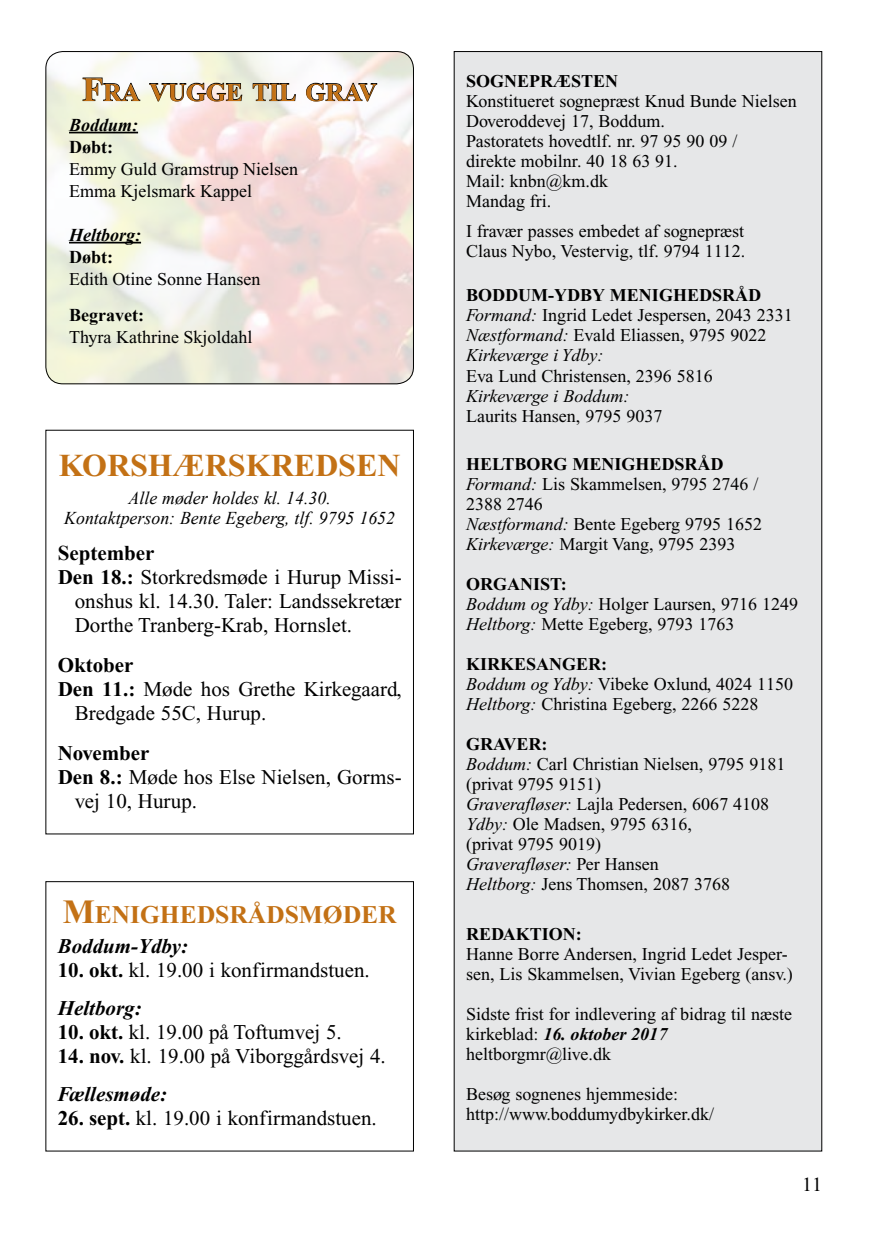
<style>
.page{position:relative;width:879px;height:1248px;background:#fff}
.page>*{position:absolute;margin:0;border:0;box-sizing:border-box;transform-origin:0 0}
.t1{font:700 32px "Times New Roman PS Std";color:#c37115}
.t2{font:700 25.6px "Times New Roman PS Std";color:#c37115}
.t3{font:21px/24px "Times New Roman PS Std";color:#000}
.t4{font:700 21px "Times New Roman PS Std";color:#000}
.t5{font:italic 700 21px "Times New Roman PS Std";color:#000}
.t6{font:700 21px "Times New Roman";color:#000}
.t7{font:20px "Times New Roman PS Std";color:#000}
.t8{font:18px/20px "Times New Roman PS Std";color:#000}
.t9{font:italic 18px/20px "Times New Roman";color:#000;text-align:center}
.t10{font:700 18px "Times New Roman PS Std";color:#000}
.t11{font:700 18px "Times New Roman";color:#000}
.t12{font:italic 18px "Times New Roman PS Std";color:#000}
.t13{font:italic 700 18px "Times New Roman";color:#000}
.s1{font-size:34px}
.s2{font-weight:700}
.s3{font-weight:700;font-style:italic}
.s4{font-style:italic}
</style>
<div class="page">
<img style="left:45px;top:51px;width:369px;height:333px">
<div style="left:454px;top:52px;width:368px;height:1098px;background:#e6e7e8"></div>
<div style="left:45px;top:881px;width:369px;height:270px;border:1px solid #000"></div>
<hr style="left:69px;top:132px;width:69px;height:1px;background:#000">
<hr style="left:69px;top:242px;width:72px;height:1px;background:#000">
<svg style="left:82px;top:77px;width:59px;height:24px"></svg>
<svg style="left:149px;top:82px;width:94px;height:20px;background:#b4b0a7"></svg>
<svg style="left:252px;top:83px;width:44px;height:18px"></svg>
<svg style="left:306px;top:82px;width:71px;height:20px"></svg>
<div style="left:45px;top:51px;width:369px;height:333px;border:1px solid #000;border-radius:17px"></div>
<h2 class="t2" style="left:82px;top:78px;width:296px"><span class="s1">F</span>RA VUGGE TIL GRAV</h2>
<p class="t13" style="left:69px;top:112px;width:71px">Boddum:</p>
<p class="t11" style="left:69px;top:134px;width:45px">Døbt:</p>
<p class="t8" style="left:69px;top:158px;width:231px;line-height:22px">Emmy Guld Gramstrup Nielsen<br>Emma Kjelsmark Kappel</p>
<p class="t13" style="left:69px;top:222px;width:73px">Heltborg:</p>
<p class="t11" style="left:69px;top:244px;width:45px">Døbt:</p>
<p class="t8" style="left:69px;top:269px;width:193px">Edith Otine Sonne Hansen</p>
<p class="t11" style="left:69px;top:302px;width:76px">Begravet:</p>
<p class="t8" style="left:69px;top:327px;width:185px">Thyra Kathrine Skjoldahl</p>
<h1 class="t1" style="left:59px;top:447px;width:46px">KORS</h1>
<h1 class="t1" style="left:148px;top:447px;width:50px">HÆRS</h1>
<h1 class="t1" style="left:246px;top:447px;width:48px">KREDSEN</h1>
<p class="t9" style="left:64px;top:487px;width:332px">Alle møder holdes kl. 14.30.<br>Kontaktperson: Bente Egeberg, tlf. 9795 1652</p>
<p class="t6" style="left:58px;top:538px;width:98px">September</p>
<p class="t3" style="left:75px;top:565px;width:328px;text-align:justify;text-indent:-17px"><span class="s2">DEN 18.:</span> Storkredsmøde i Hurup Missi&shy;onshus kl. 14.30. Taler: Landssekretær Dorthe Tranberg-Krab, Hornslet.</p>
<p class="t4" style="left:58px;top:653px;width:77px">OKTOBER</p>
<p class="t3" style="left:58px;top:677px;width:345px"><span class="s2">DEN 11.:</span> Møde hos Grethe Kirkegaard,</p>
<p class="t3" style="left:75px;top:701px;width:193px">Bredgade 55C, Hurup.</p>
<p class="t4" style="left:58px;top:741px;width:93px">NOVEMBER</p>
<p class="t3" style="left:58px;top:765px;width:345px"><span class="s2">DEN 8.:</span> Møde hos Else Nielsen, Gorms-</p>
<p class="t3" style="left:75px;top:789px;width:124px">vej 10, Hurup.</p>
<h2 class="t2" style="left:63px;top:900px;width:335px"><span class="s1">M</span>ENIGHEDSRÅDSMØDER</h2>
<p class="t5" style="left:58px;top:934px;width:132px">Boddum-Ydby:</p>
<p class="t3" style="left:58px;top:950px;width:313px;line-height:38px"><span class="s2">10. OKT.</span> kl. 19.00 i konfirmandstuen.<br><span class="s3">Heltborg:</span></p>
<p class="t3" style="left:58px;top:1020px;width:286px"><span class="s2">10. OKT.</span> kl. 19.00 på Toftumvej 5.</p>
<p class="t3" style="left:58px;top:1037px;width:330px;line-height:38px"><span class="s2">14. NOV.</span> kl. 19.00 på Viborggårdsvej 4.<br><span class="s3">Fællesmøde:</span></p>
<p class="t3" style="left:58px;top:1106px;width:320px"><span class="s2">26. SEPT.</span> kl. 19.00 i konfirmandstuen.</p>
<p class="t10" style="left:466px;top:71px;width:154px">SOGNEPRÆSTEN</p>
<p class="t8" style="left:466px;top:91px;width:332px">Konstitueret sognepræst Knud Bunde Nielsen<br>Doveroddevej 17, Boddum.<br>Pastoratets hovedtlf. nr. 97 95 90 09 /<br>direkte mobilnr. 40 18 63 91.<br>Mail: knbn@km.dk<br>Mandag fri.</p>
<p class="t8" style="left:466px;top:221px;width:281px">I fravær passes embedet af sognepræst<br>Claus Nybo, Vestervig, tlf. 9794 1112.</p>
<p class="t8" style="left:466px;top:285px;width:328px"><span class="s2">BODDUM-YDBY MENIGHEDSRÅD<br></span><span class="s4">Formand:</span> Ingrid Ledet Jespersen, 2043 2331<br><span class="s4">Næstformand:</span> Evald Eliassen, 9795 9022<br><span class="s4">Kirkeværge i Ydby:</span></p>
<p class="t8" style="left:466px;top:365px;width:248px">Eva Lund Christensen, 2396 5816</p>
<p class="t12" style="left:466px;top:386px;width:165px">Kirkeværge i Boddum:</p>
<p class="t8" style="left:466px;top:405px;width:198px">Laurits Hansen, 9795 9037</p>
<p class="t10" style="left:466px;top:453px;width:51px">HELTBOR</p>
<p class="t8" style="left:466px;top:453px;width:298px;text-indent:87px"><span class="s2">G MENIGHEDSRÅD<br></span><span class="s4">Formand:</span> Lis Skammelsen, 9795 2746 /<br>2388 2746<br><span class="s4">Næstformand:</span> Bente Egeberg 9795 1652<br><span class="s4">Kirkeværge:</span> Margit Vang, 9795 2393</p>
<p class="t8" style="left:466px;top:573px;width:333px"><span class="s2">ORGANIST:<br></span><span class="s4">Boddum og Ydby:</span> Holger Laursen, 9716 1249<br><span class="s4">Heltborg:</span> Mette Egeberg, 9793 1763</p>
<p class="t8" style="left:466px;top:653px;width:329px"><span class="s2">KIRKESANGER :<br></span><span class="s4">Boddum og Ydby:</span> Vibeke Oxlund, 4024 1150<br><span class="s4">Heltborg:</span> Christina Egeberg, 2266 5228</p>
<p class="t10" style="left:466px;top:733px;width:15px">GRA</p>
<p class="t8" style="left:466px;top:733px;width:321px;text-indent:37px"><span class="s2">VER:<br></span><span class="s4">Boddum:</span> Carl Christian Nielsen, 9795 9181 (privat 9795 9151)<br><span class="s4">Graverafløser:</span> Lajla Pedersen, 6067 4108<br><span class="s4">Ydby:</span> Ole Madsen, 9795 6316,<br>(privat 9795 9019)<br><span class="s4">Graverafløser:</span> Per Hansen<br><span class="s4">Heltborg:</span> Jens Thomsen, 2087 3768</p>
<p class="t10" style="left:466px;top:923px;width:51px">REDAKT</p>
<p class="t10" style="left:542px;top:923px;width:41px">ION:</p>
<p class="t8" style="left:466px;top:943px;width:328px">Hanne Borre Andersen, Ingrid Ledet Jesper&shy;sen, Lis Skammelsen, Vivian Egeberg (ansv.)</p>
<p class="t8" style="left:466px;top:1003px;width:327px">Sidste frist for indlevering af bidrag til næste kirkeblad: <span class="s3">16. oktober 2017 </span>heltborgmr@live.dk</p>
<p class="t8" style="left:466px;top:1083px;width:250px">Besøg sognenes hjemmeside: http://www.boddumydbykirker.dk/</p>
<p class="t7" style="left:802px;top:1173px;width:21px">11</p>
</div>
